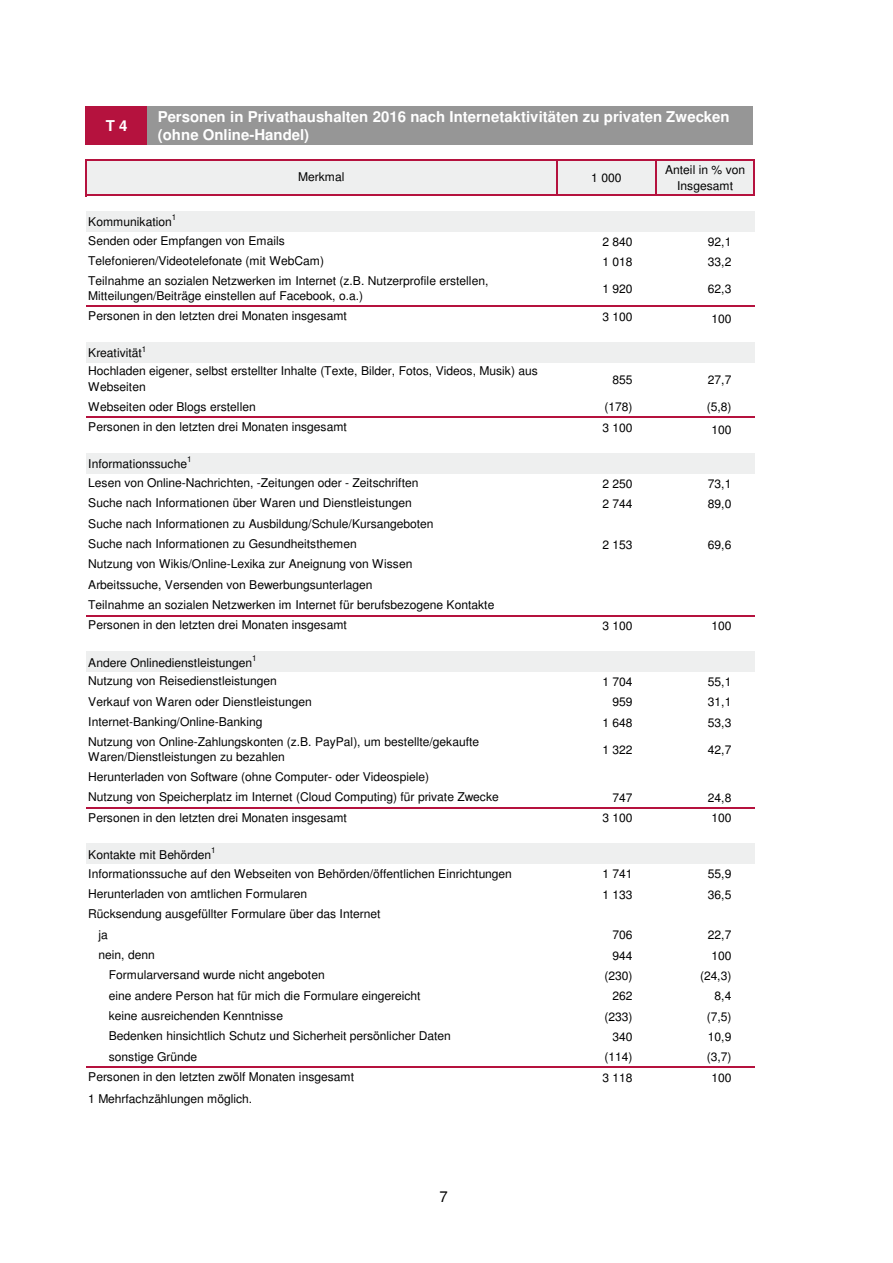
<style>
.page{position:relative;width:893px;height:1263px;background:#fff}
.page>*{position:absolute;margin:0;border:0;box-sizing:border-box;transform-origin:0 0}
.t1{font:700 15px/17.2px "Helvetica";color:#fff}
.t2{font:15px "Helvetica";color:#000}
.t3{font:12px/20.4px "Helvetica";letter-spacing:-.005em;color:#000}
.t4{font:8.1px "Helvetica";color:#000}
</style>
<div class="page">
<div style="left:86px;top:160px;width:668px;height:36px;background:#eeefef"></div>
<div style="left:86px;top:211px;width:668px;height:20px;background:#eeefef"></div>
<div style="left:86px;top:342px;width:668px;height:21px;background:#eeefef"></div>
<div style="left:86px;top:453px;width:668px;height:20px;background:#eeefef"></div>
<div style="left:86px;top:651px;width:668px;height:21px;background:#eeefef"></div>
<div style="left:86px;top:843px;width:668px;height:21px;background:#eeefef"></div>
<hr style="left:85px;top:159px;width:1px;height:37px;background:#b5123e">
<hr style="left:556px;top:161px;width:1px;height:35px;background:#b5123e">
<hr style="left:654px;top:161px;width:2px;height:35px;background:#b5123e">
<hr style="left:753px;top:161px;width:2px;height:35px;background:#b5123e">
<hr style="left:86px;top:159px;width:669px;height:2px;background:#b5123e">
<hr style="left:86px;top:195px;width:669px;height:1px;background:#b5123e">
<hr style="left:86px;top:306px;width:668px;height:1px;background:#b5123e">
<hr style="left:86px;top:417px;width:668px;height:1px;background:#b5123e">
<hr style="left:86px;top:615px;width:668px;height:1px;background:#b5123e">
<hr style="left:86px;top:807px;width:668px;height:2px;background:#b5123e">
<hr style="left:86px;top:1066px;width:668px;height:2px;background:#b5123e">
<div style="left:85px;top:106px;width:63px;height:39px;background:#b5123e"></div>
<div style="left:147px;top:106px;width:605px;height:39px;background:#969696"></div>
<p class="t1" style="left:106px;top:118px;width:23px">T 4</p>
<p class="t1" style="left:158px;top:110px;width:573px">Personen in Privathaushalten 2016 nach Internetaktivitäten zu privaten Zwecken (ohne Online-Handel)</p>
<p class="t4" style="left:172px;top:214px;width:6px">1</p>
<p class="t3" style="left:88px;top:213px;width:85px">Kommunikation</p>
<p class="t3" style="left:298px;top:168px;width:48px">Merkmal</p>
<p class="t3" style="left:88px;top:231px;width:237px">Senden oder Empfangen von Emails<br>Telefonieren/Videotelefonate (mit WebCam)</p>
<p class="t3" style="left:88px;top:274px;width:401px;line-height:15.3px">Teilnahme an sozialen Netzwerken im Internet (z.B. Nutzerprofile erstellen,<br>Mitteilungen/Beiträge einstellen auf Facebook, o.a.)</p>
<p class="t3" style="left:88px;top:307px;width:260px">Personen in den letzten drei Monaten insgesamt</p>
<p class="t4" style="left:142px;top:346px;width:6px">1</p>
<p class="t3" style="left:88px;top:344px;width:55px">Kreativität</p>
<p class="t3" style="left:88px;top:365px;width:451px;line-height:15.3px">Hochladen eigener, selbst erstellter Inhalte (Texte, Bilder, Fotos, Videos, Musik) aus<br>Webseiten</p>
<p class="t3" style="left:88px;top:397px;width:169px">Webseiten oder Blogs erstellen</p>
<p class="t3" style="left:88px;top:418px;width:260px">Personen in den letzten drei Monaten insgesamt</p>
<p class="t3" style="left:88px;top:455px;width:100px">Informationssuche</p>
<p class="t4" style="left:187px;top:456px;width:6px">1</p>
<p class="t3" style="left:88px;top:474px;width:347px">Lesen von Online-Nachrichten, -Zeitungen oder - Zeitschriften Suche nach Informationen über Waren und Dienstleistungen Suche nach Informationen zu Ausbildung/Schule/Kursangeboten Suche nach Informationen zu Gesundheitsthemen<br>Nutzung von Wikis/Online-Lexika zur Aneignung von Wissen Arbeitssuche, Versenden von Bewerbungsunterlagen</p>
<p class="t3" style="left:88px;top:596px;width:407px">Teilnahme an sozialen Netzwerken im Internet für berufsbezogene Kontakte<br>Personen in den letzten drei Monaten insgesamt</p>
<p class="t3" style="left:88px;top:653px;width:165px">Andere Onlinedienstleistungen</p>
<p class="t4" style="left:252px;top:655px;width:6px">1</p>
<p class="t3" style="left:88px;top:672px;width:225px">Nutzung von Reisedienstleistungen<br>Verkauf von Waren oder Dienstleistungen<br>Internet-Banking/Online-Banking</p>
<p class="t3" style="left:88px;top:735px;width:392px;line-height:15.3px">Nutzung von Online-Zahlungskonten (z.B. PayPal), um bestellte/gekaufte<br>Waren/Dienstleistungen zu bezahlen</p>
<p class="t3" style="left:88px;top:768px;width:342px">Herunterladen von Software (ohne Computer- oder Videospiele)</p>
<p class="t3" style="left:88px;top:788px;width:412px">Nutzung von Speicherplatz im Internet (Cloud Computing) für private Zwecke</p>
<p class="t3" style="left:88px;top:808px;width:260px">Personen in den letzten drei Monaten insgesamt</p>
<p class="t4" style="left:211px;top:847px;width:6px">1</p>
<p class="t3" style="left:88px;top:846px;width:124px">Kontakte mit Behörden</p>
<p class="t3" style="left:88px;top:864px;width:425px">Informationssuche auf den Webseiten von Behörden/öffentlichen Einrichtungen</p>
<p class="t3" style="left:88px;top:885px;width:220px">Herunterladen von amtlichen Formularen</p>
<p class="t3" style="left:88px;top:905px;width:293px">Rücksendung ausgefüllter Formulare über das Internet</p>
<p class="t3" style="left:98px;top:925px;width:11px">ja</p>
<p class="t3" style="left:98px;top:946px;width:58px">nein, denn</p>
<p class="t3" style="left:109px;top:966px;width:217px">Formularversand wurde nicht angeboten</p>
<p class="t3" style="left:109px;top:986px;width:313px">eine andere Person hat für mich die Formulare eingereicht</p>
<p class="t3" style="left:109px;top:1007px;width:176px">keine ausreichenden Kenntnisse</p>
<p class="t3" style="left:109px;top:1027px;width:343px">Bedenken hinsichtlich Schutz und Sicherheit persönlicher Daten</p>
<p class="t3" style="left:109px;top:1047px;width:90px">sonstige Gründe</p>
<p class="t3" style="left:88px;top:1068px;width:267px">Personen in den letzten zwölf Monaten insgesamt</p>
<p class="t3" style="left:88px;top:1089px;width:165px">1 Mehrfachzählungen möglich.</p>
<p class="t2" style="left:439px;top:1191px;width:10px">7</p>
<p class="t3" style="left:591px;top:168px;width:32px">1 000</p>
<p class="t3" style="left:665px;top:163px;width:81px;line-height:15.3px;text-align:center">Anteil in % von<br>Insgesamt</p>
<p class="t3" style="left:602px;top:232px;width:32px">2 840</p>
<p class="t3" style="left:708px;top:232px;width:25px">92,1</p>
<p class="t3" style="left:602px;top:253px;width:32px">1 018</p>
<p class="t3" style="left:708px;top:253px;width:25px">33,2</p>
<p class="t3" style="left:602px;top:280px;width:32px">1 920</p>
<p class="t3" style="left:708px;top:280px;width:25px">62,3</p>
<p class="t3" style="left:602px;top:307px;width:32px">3 100</p>
<p class="t3" style="left:711px;top:310px;width:22px">100</p>
<p class="t3" style="left:612px;top:370px;width:22px">855</p>
<p class="t3" style="left:708px;top:370px;width:25px">27,7</p>
<p class="t3" style="left:604px;top:398px;width:29px">(178)</p>
<p class="t3" style="left:706px;top:398px;width:26px">(5,8)</p>
<p class="t3" style="left:602px;top:418px;width:32px">3 100</p>
<p class="t3" style="left:711px;top:420px;width:22px">100</p>
<p class="t3" style="left:602px;top:474px;width:32px">2 250</p>
<p class="t3" style="left:708px;top:474px;width:25px">73,1</p>
<p class="t3" style="left:602px;top:495px;width:32px">2 744</p>
<p class="t3" style="left:708px;top:495px;width:25px">89,0</p>
<p class="t3" style="left:602px;top:535px;width:32px">2 153</p>
<p class="t3" style="left:708px;top:535px;width:25px">69,6</p>
<p class="t3" style="left:602px;top:617px;width:32px">3 100</p>
<p class="t3" style="left:711px;top:617px;width:22px">100</p>
<p class="t3" style="left:602px;top:673px;width:32px">1 704</p>
<p class="t3" style="left:708px;top:673px;width:25px">55,1</p>
<p class="t3" style="left:612px;top:693px;width:22px">959</p>
<p class="t3" style="left:708px;top:693px;width:25px">31,1</p>
<p class="t3" style="left:602px;top:713px;width:32px">1 648</p>
<p class="t3" style="left:708px;top:713px;width:25px">53,3</p>
<p class="t3" style="left:602px;top:741px;width:32px">1 322</p>
<p class="t3" style="left:708px;top:741px;width:25px">42,7</p>
<p class="t3" style="left:612px;top:789px;width:22px">747</p>
<p class="t3" style="left:708px;top:789px;width:25px">24,8</p>
<p class="t3" style="left:602px;top:809px;width:32px">3 100</p>
<p class="t3" style="left:711px;top:809px;width:22px">100</p>
<p class="t3" style="left:602px;top:865px;width:32px">1 741</p>
<p class="t3" style="left:708px;top:865px;width:25px">55,9</p>
<p class="t3" style="left:602px;top:885px;width:32px">1 133</p>
<p class="t3" style="left:708px;top:885px;width:25px">36,5</p>
<p class="t3" style="left:612px;top:926px;width:22px">706</p>
<p class="t3" style="left:708px;top:926px;width:25px">22,7</p>
<p class="t3" style="left:612px;top:946px;width:22px">944</p>
<p class="t3" style="left:711px;top:946px;width:22px">100</p>
<p class="t3" style="left:604px;top:967px;width:29px">(230)</p>
<p class="t3" style="left:700px;top:967px;width:33px">(24,3)</p>
<p class="t3" style="left:612px;top:987px;width:22px">262</p>
<p class="t3" style="left:714px;top:987px;width:18px">8,4</p>
<p class="t3" style="left:604px;top:1007px;width:29px">(233)</p>
<p class="t3" style="left:706px;top:1007px;width:26px">(7,5)</p>
<p class="t3" style="left:612px;top:1028px;width:22px">340</p>
<p class="t3" style="left:708px;top:1028px;width:25px">10,9</p>
<p class="t3" style="left:604px;top:1048px;width:29px">(114)</p>
<p class="t3" style="left:706px;top:1048px;width:26px">(3,7)</p>
<p class="t3" style="left:602px;top:1068px;width:32px">3 118</p>
<p class="t3" style="left:711px;top:1068px;width:22px">100</p>
</div>
